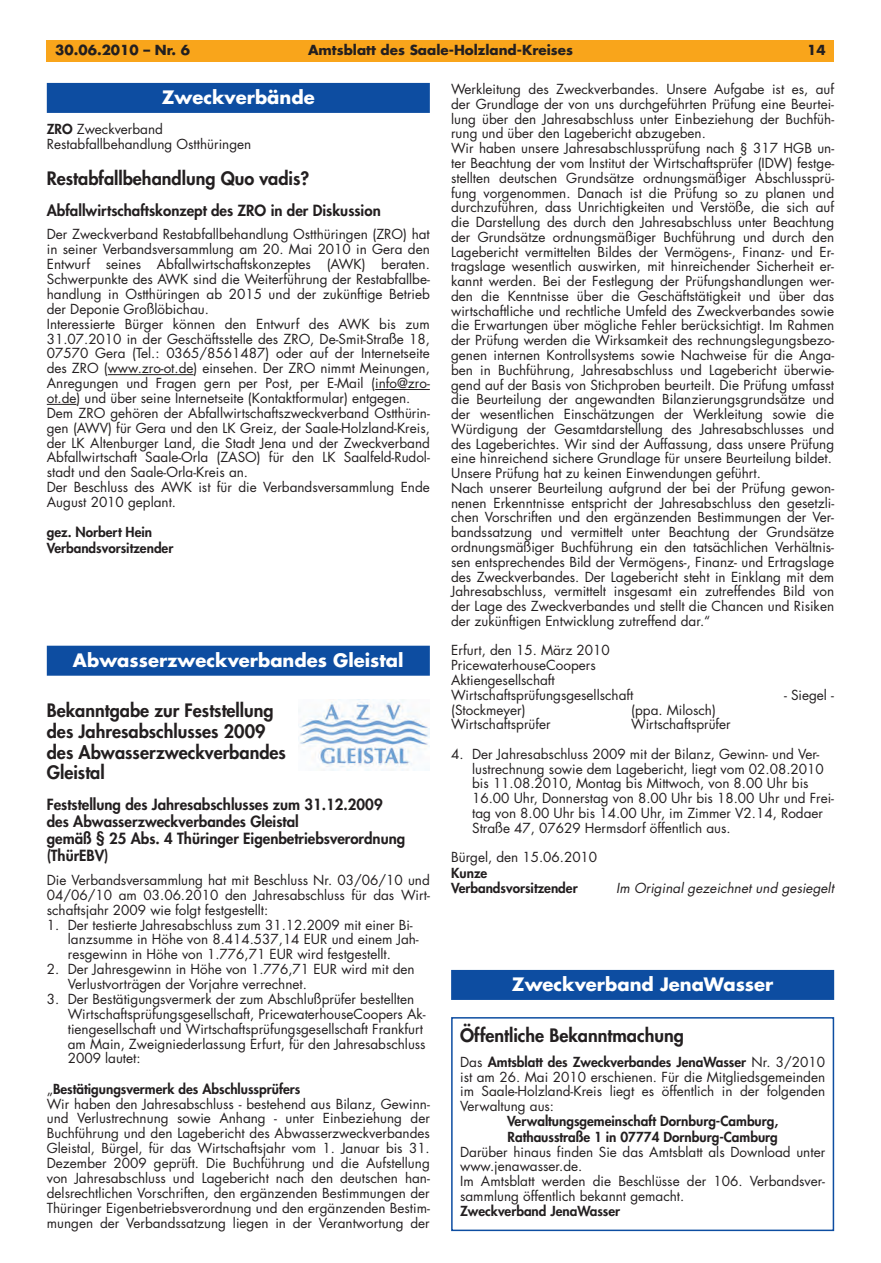
<style>
.page{position:relative;width:881px;height:1263px;background:#fff}
.page>*{position:absolute;margin:0;border:0;box-sizing:border-box;transform-origin:0 0}
.t1{font:800 18px/20.5px "Futura LT";color:#231f20}
.t2{font:700 18px "Futura LT";color:#fff}
.t3{font:800 15px/17.1px "Futura LT";color:#231f20}
.t4{font:13.5px/14.7px "Futura LT";color:#231f20}
.t5{font:800 13.5px/15.3px "Futura LT";color:#231f20}
.t6{font:700 13.5px "Futura LT";color:#231f20}
.t7{font:italic 13.5px "Futura LT";letter-spacing:.005em;color:#231f20}
.s1{font-weight:800}
</style>
<div class="page">
<div style="left:47px;top:40px;width:786px;height:22px;background:#f9a51b"></div>
<div style="left:47px;top:83px;width:382px;height:30px;background:#0d4da1"></div>
<hr style="left:108px;top:374px;width:85px;height:1px;background:#231f20">
<hr style="left:375px;top:389px;width:54px;height:1px;background:#231f20">
<svg style="left:47px;top:404px;width:29px;height:1px"></svg>
<div style="left:47px;top:646px;width:382px;height:30px;background:#0d4da1"></div>
<img style="left:298px;top:700px;width:131px;height:70px">
<div style="left:451px;top:970px;width:382px;height:30px;background:#0d4da1"></div>
<div style="left:451px;top:1017px;width:382px;height:214px;border:2px solid #0d4da1"></div>
<p class="t6" style="left:55px;top:44px;width:136px">30.06.2010 – Nr. 6</p>
<p class="t6" style="left:308px;top:44px;width:266px">Amtsblatt des Saale-Holzland-Kreises</p>
<p class="t6" style="left:806px;top:44px;width:20px">14</p>
<h1 class="t2" style="left:162px;top:89px;width:154px">Zweckverbände</h1>
<p class="t4" style="left:47px;top:123px;width:206px"><span class="s1">ZRO</span> Zweckverband<br>Restabfallbehandlung Ostthüringen</p>
<h1 class="t1" style="left:47px;top:170px;width:264px">Restabfallbehandlung Quo vadis?</h1>
<p class="t3" style="left:47px;top:203px;width:335px">Abfallwirtschaftskonzept des ZRO in der Diskussion</p>
<p class="t4" style="left:47px;top:228px;width:384px">Der Zweckverband Restabfallbehandlung Ostthüringen (ZRO) hat in seiner Verbandsversammlung am 20. Mai 2010 in Gera den Entwurf seines Abfallwirtschaftskonzeptes (AWK) beraten.<br>Schwerpunkte des AWK sind die Weiterführung der Restabfallbe&shy;handlung in Ostthüringen ab 2015 und der zukünftige Betrieb der Deponie Großlöbichau.<br>Interessierte Bürger können den Entwurf des AWK bis zum 31.07.2010 in der Geschäftsstelle des ZRO, De-Smit-Straße 18, 07570 Gera (Tel.: 0365/8561487) oder auf der Internetseite des ZRO (www.zro-ot.de) einsehen. Der ZRO nimmt Meinungen, Anregungen und Fragen gern per Post, per E-Mail (info@zro&shy;ot.de) und über seine Internetseite (Kontaktformular) entgegen.<br>Dem ZRO gehören der Abfallwirtschaftszweckverband Ostthürin&shy;gen (AWV) für Gera und den LK Greiz, der Saale-Holzland-Kreis, der LK Altenburger Land, die Stadt Jena und der Zweckverband Abfallwirtschaft Saale-Orla (ZASO) für den LK Saalfeld-Rudol&shy;stadt und den Saale-Orla-Kreis an.<br>Der Beschluss des AWK ist für die Verbandsversammlung Ende August 2010 geplant.</p>
<p class="t5" style="left:47px;top:526px;width:128px">gez. Norbert Hein<br>Verbandsvorsitzender</p>
<p class="t4" style="left:451px;top:83px;width:384px">Werkleitung des Zweckverbandes. Unsere Aufgabe ist es, auf der Grundlage der von uns durchgeführten Prüfung eine Beurtei&shy;lung über den Jahresabschluss unter Einbeziehung der Buchfüh&shy;rung und über den Lagebericht abzugeben.<br>Wir haben unsere Jahresabschlussprüfung nach § 317 HGB un&shy;ter Beachtung der vom Institut der Wirtschaftsprüfer (IDW) festge&shy;stellten deutschen Grundsätze ordnungsmäßiger Abschlussprü&shy;fung vorgenommen. Danach ist die Prüfung so zu planen und durchzuführen, dass Unrichtigkeiten und Verstöße, die sich auf die Darstellung des durch den Jahresabschluss unter Beachtung der Grundsätze ordnungsmäßiger Buchführung und durch den Lagebericht vermittelten Bildes der Vermögens-, Finanz- und Er&shy;tragslage wesentlich auswirken, mit hinreichender Sicherheit er&shy;kannt werden. Bei der Festlegung der Prüfungshandlungen wer&shy;den die Kenntnisse über die Geschäftstätigkeit und über das wirtschaftliche und rechtliche Umfeld des Zweckverbandes sowie die Erwartungen über mögliche Fehler berücksichtigt. Im Rahmen der Prüfung werden die Wirksamkeit des rechnungslegungsbezo&shy;genen internen Kontrollsystems sowie Nachweise für die Anga&shy;ben in Buchführung, Jahresabschluss und Lagebericht überwie&shy;gend auf der Basis von Stichproben beurteilt. Die Prüfung umfasst die Beurteilung der angewandten Bilanzierungsgrundsätze und der wesentlichen Einschätzungen der Werkleitung sowie die Würdigung der Gesamtdarstellung des Jahresabschlusses und des Lageberichtes. Wir sind der Auffassung, dass unsere Prüfung eine hinreichend sichere Grundlage für unsere Beurteilung bildet.<br>Unsere Prüfung hat zu keinen Einwendungen geführt.<br>Nach unserer Beurteilung aufgrund der bei der Prüfung gewon&shy;nenen Erkenntnisse entspricht der Jahresabschluss den gesetzli&shy;chen Vorschriften und den ergänzenden Bestimmungen der Ver&shy;bandssatzung und vermittelt unter Beachtung der Grundsätze ordnungsmäßiger Buchführung ein den tatsächlichen Verhältnis&shy;sen entsprechendes Bild der Vermögens-, Finanz- und Ertragslage des Zweckverbandes. Der Lagebericht steht in Einklang mit dem Jahresabschluss, vermittelt insgesamt ein zutreffendes Bild von der Lage des Zweckverbandes und stellt die Chancen und Risiken der zukünftigen Entwicklung zutreffend dar.“</p>
<p class="t4" style="left:451px;top:644px;width:184px">Erfurt, den 15. März 2010<br>PricewaterhouseCoopers<br>Aktiengesellschaft<br>Wirtschaftsprüfungsgesellschaft</p>
<h1 class="t2" style="left:73px;top:652px;width:332px">Abwasserzweckverbandes Gleistal</h1>
<h1 class="t1" style="left:47px;top:703px;width:240px">Bekanntgabe zur Feststellung des Jahresabschlusses 2009 des Abwasserzweckverbandes<br>Gleistal</h1>
<p class="t3" style="left:47px;top:797px;width:360px">Feststellung des Jahresabschlusses zum 31.12.2009 des Abwasserzweckverbandes Gleistal<br>gemäß § 25 Abs. 4 Thüringer Eigenbetriebsverordnung (ThürEBV)</p>
<p class="t4" style="left:47px;top:874px;width:384px;text-align:justify">Die Verbandsversammlung hat mit Beschluss Nr. 03/06/10 und 04/06/10 am 03.06.2010 den Jahresabschluss für das Wirt&shy;schaftsjahr 2009 wie folgt festgestellt:</p>
<p class="t4" style="left:68px;top:918px;width:352px;text-indent:-21px">1. Der testierte Jahresabschluss zum 31.12.2009 mit einer Bi&shy;lanzsumme in Höhe von 8.414.537,14 EUR und einem Jah&shy;resgewinn in Höhe von 1.776,71 EUR wird festgestellt.</p>
<p class="t4" style="left:68px;top:963px;width:348px;text-indent:-21px">2. Der Jahresgewinn in Höhe von 1.776,71 EUR wird mit den<br>Verlustvorträgen der Vorjahre verrechnet.</p>
<p class="t4" style="left:68px;top:993px;width:359px;text-indent:-21px">3. Der Bestätigungsvermerk der zum Abschlußprüfer bestellten Wirtschaftsprüfungsgesellschaft, PricewaterhouseCoopers Ak&shy;tiengesellschaft und Wirtschaftsprüfungsgesellschaft Frankfurt am Main, Zweigniederlassung Erfurt, für den Jahresabschluss 2009 lautet:</p>
<p class="t4" style="left:47px;top:1082px;width:384px">„<span class="s1">Bestätigungsvermerk des Abschlussprüfers<br></span>Wir haben den Jahresabschluss - bestehend aus Bilanz, Gewinn&shy;und Verlustrechnung sowie Anhang - unter Einbeziehung der Buchführung und den Lagebericht des Abwasserzweckverbandes Gleistal, Bürgel, für das Wirtschaftsjahr vom 1. Januar bis 31.<br>Dezember 2009 geprüft. Die Buchführung und die Aufstellung von Jahresabschluss und Lagebericht nach den deutschen han&shy;delsrechtlichen Vorschriften, den ergänzenden Bestimmungen der Thüringer Eigenbetriebsverordnung und den ergänzenden Bestim&shy;mungen der Verbandssatzung liegen in der Verantwortung der</p>
<p class="t4" style="left:783px;top:688px;width:51px">- Siegel -</p>
<p class="t4" style="left:451px;top:703px;width:76px">(Stockmeyer)</p>
<p class="t4" style="left:631px;top:703px;width:86px">(ppa. Milosch)</p>
<p class="t4" style="left:451px;top:718px;width:101px">Wirtschaftsprüfer</p>
<p class="t4" style="left:631px;top:718px;width:101px">Wirtschaftsprüfer</p>
<p class="t4" style="left:472px;top:748px;width:363px;text-indent:-21px">4. Der Jahresabschluss 2009 mit der Bilanz, Gewinn- und Ver&shy;lustrechnung sowie dem Lagebericht, liegt vom 02.08.2010 bis 11.08.2010, Montag bis Mittwoch, von 8.00 Uhr bis 16.00 Uhr, Donnerstag von 8.00 Uhr bis 18.00 Uhr und Frei&shy;tag von 8.00 Uhr bis 14.00 Uhr, im Zimmer V2.14, Rodaer Straße 47, 07629 Hermsdorf öffentlich aus.</p>
<p class="t4" style="left:451px;top:851px;width:148px">Bürgel, den 15.06.2010</p>
<p class="t5" style="left:451px;top:866px;width:128px">Kunze<br>Verbandsvorsitzender</p>
<p class="t7" style="left:616px;top:882px;width:219px">Im Original gezeichnet und gesiegelt</p>
<h1 class="t2" style="left:511px;top:976px;width:263px">Zweckverband JenaWasser</h1>
<h1 class="t1" style="left:460px;top:1027px;width:225px">Öffentliche Bekanntmachung</h1>
<p class="t4" style="left:460px;top:1055px;width:366px;text-align:justify">Das <span class="s1">Amtsblatt des Zweckverbandes JenaWasser</span> Nr. 3/2010 ist am 26. Mai 2010 erschienen. Für die Mitgliedsgemeinden im Saale-Holzland-Kreis liegt es öffentlich in der folgenden Verwaltung aus:</p>
<p class="t5" style="left:507px;top:1115px;width:273px">Verwaltungsgemeinschaft Dornburg-Camburg,<br>Rathausstraße 1 in 07774 Dornburg-Camburg</p>
<p class="t4" style="left:460px;top:1145px;width:366px">Darüber hinaus finden Sie das Amtsblatt als Download unter www.jenawasser.de.<br>Im Amtsblatt werden die Beschlüsse der 106. Verbandsver&shy;sammlung öffentlich bekannt gemacht.</p>
<p class="t5" style="left:460px;top:1205px;width:161px">Zweckverband JenaWasser</p>
</div>
